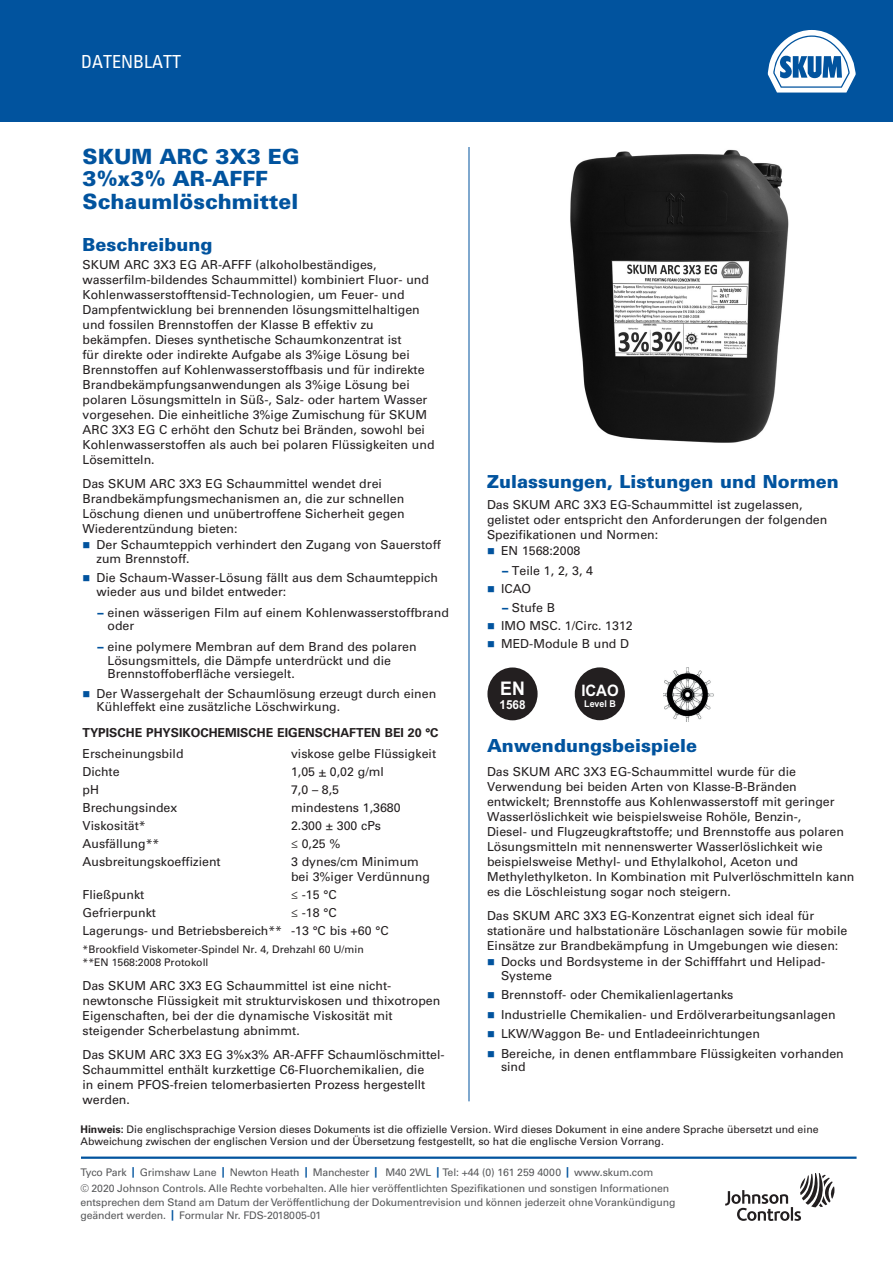
<style>
.page{position:relative;width:893px;height:1263px;background:#fff}
.page>*{position:absolute;margin:0;border:0;box-sizing:border-box;transform-origin:0 0}
._02_Data_Sheet_Heade{font:900 21px "Univers LT Std";color:#01539e}
.t1{font:700 18.75px "Arial";color:#fff;scale:.95 1}
._03_12_pt_Blue_Heade{font:900 18px "Univers LT Std";color:#01539e}
.t2{font:condensed 18px "Univers LT Std";color:#fff}
.t3{font:700 15.75px "Arial";color:#fff;scale:.95 1}
._06_Text_8_25{font:12.3px/15px "Univers LT Std";color:#231f20}
._05_Text_1st_Graph{font:12.3px/15px "Univers LT Std";color:#231f20}
._08_Bullet_Text{font:12.3px/13.5px "Univers LT Std";color:#231f20}
._09_Tabbed_Copy{font:12.3px/15px "Univers LT Std";color:#231f20}
._07_Bullet_Text_1st{font:12.3px/13.5px "Univers LT Std";color:#231f20}
._04_Bold_Subhead{font:700 12.3px "Univers LT Std";color:#231f20}
.t4{font:700 12.3px "Arial";color:#fff;scale:.95 1}
.t5{font:10.5px/16.2px "Univers LT Std";letter-spacing:-.01em;color:#57585a}
._13_Anchor_Figure{font:10.5px/12px "Univers LT Std";color:#231f20}
._16_Note_7_pt__type{font:10.5px "Univers LT Std";color:#231f20}
.t6{font:700 9.45px "Arial";color:#fff;scale:.95 1}
.s1{color:#01539e}
.s2{font-weight:900;color:#01539e}
.s3{font-weight:700}
.s4{font-weight:700;color:#01539e}
</style>
<div class="page">
<hr style="left:469px;top:147px;width:1px;height:954px;background:#01539e">
<hr style="left:81px;top:1156px;width:775px;height:3px;background:#01539e">
<svg style="left:725px;top:1173px;width:109px;height:48px"></svg>
<div style="left:0;top:0;width:893px;height:122px;background:#01539e"></div>
<svg style="left:768px;top:30px;width:88px;height:63px"></svg>
<img style="left:570px;top:149px;width:219px;height:294px">
<div style="left:487px;top:667px;width:51px;height:53px;background:#231f20;border-radius:50%"></div>
<div style="left:575px;top:667px;width:50px;height:53px;background:#231f20;border-radius:50%"></div>
<img style="left:664px;top:667px;width:50px;height:54px">
<h3 class="t2" style="left:81px;top:50px;width:101px">DATENBLATT</h3>
<p class="_02_Data_Sheet_Heade" style="left:82px;top:143px;width:218px">SKUM ARC 3X3 EG</p>
<p class="_02_Data_Sheet_Heade" style="left:82px;top:165px;width:187px">3%x3% AR-AFFF</p>
<p class="_02_Data_Sheet_Heade" style="left:82px;top:188px;width:217px">Schaumlöschmittel</p>
<p class="_03_12_pt_Blue_Heade" style="left:82px;top:233px;width:132px">Beschreibung</p>
<p class="_05_Text_1st_Graph" style="left:82px;top:257px;width:354px">SKUM ARC 3X3 EG AR-AFFF (alkoholbeständiges, wasserfilm-bildendes Schaummittel) kombiniert Fluor- und Kohlenwasserstofftensid-Technologien, um Feuer- und Dampfentwicklung bei brennenden lösungsmittelhaltigen und fossilen Brennstoffen der Klasse B effektiv zu bekämpfen. Dieses synthetische Schaumkonzentrat ist<br>für direkte oder indirekte Aufgabe als 3%ige Lösung bei Brennstoffen auf Kohlenwasserstoffbasis und für indirekte Brandbekämpfungsanwendungen als 3%ige Lösung bei polaren Lösungsmitteln in Süß-, Salz- oder hartem Wasser vorgesehen. Die einheitliche 3%ige Zumischung für SKUM ARC 3X3 EG C erhöht den Schutz bei Bränden, sowohl bei Kohlenwasserstoffen als auch bei polaren Flüssigkeiten und Lösemitteln.</p>
<p class="_06_Text_8_25" style="left:82px;top:476px;width:324px">Das SKUM ARC 3X3 EG Schaummittel wendet drei Brandbekämpfungsmechanismen an, die zur schnellen Löschung dienen und unübertroffene Sicherheit gegen Wiederentzündung bieten:</p>
<p class="_07_Bullet_Text_1st" style="left:97px;top:538px;width:346px;text-indent:-14px"><span class="s1">■</span> Der Schaumteppich verhindert den Zugang von Sauerstoff zum Brennstoff.</p>
<p class="_08_Bullet_Text" style="left:97px;top:571px;width:343px;text-indent:-14px"><span class="s1">■</span> Die Schaum-Wasser-Lösung fällt aus dem Schaumteppich wieder aus und bildet entweder:</p>
<p class="_08_Bullet_Text" style="left:107px;top:606px;width:343px;text-indent:-10px"><span class="s2">–</span> einen wässerigen Film auf einem Kohlenwasserstoffbrand oder</p>
<p class="_08_Bullet_Text" style="left:107px;top:640px;width:311px;text-indent:-10px"><span class="s2">–</span> eine polymere Membran auf dem Brand des polaren<br>Lösungsmittels, die Dämpfe unterdrückt und die<br>Brennstoffoberfläche versiegelt.</p>
<p class="_08_Bullet_Text" style="left:97px;top:687px;width:341px;text-indent:-14px"><span class="s1">■</span> Der Wassergehalt der Schaumlösung erzeugt durch einen<br>Kühleffekt eine zusätzliche Löschwirkung.</p>
<p class="_04_Bold_Subhead" style="left:82px;top:725px;width:358px">TYPISCHE PHYSIKOCHEMISCHE EIGENSCHAFTEN BEI 20 °C</p>
<p class="_09_Tabbed_Copy" style="left:82px;top:746px;width:103px">Erscheinungsbild</p>
<p class="_09_Tabbed_Copy" style="left:291px;top:746px;width:147px">viskose gelbe Flüssigkeit</p>
<p class="_09_Tabbed_Copy" style="left:82px;top:764px;width:39px">Dichte</p>
<p class="_09_Tabbed_Copy" style="left:291px;top:764px;width:94px">1,05 + 0,02 g/ml</p>
<p class="_09_Tabbed_Copy" style="left:82px;top:782px;width:18px">pH</p>
<p class="_09_Tabbed_Copy" style="left:291px;top:782px;width:50px">7,0 – 8,5</p>
<p class="_09_Tabbed_Copy" style="left:82px;top:800px;width:96px">Brechungsindex</p>
<p class="_09_Tabbed_Copy" style="left:291px;top:800px;width:111px">mindestens 1,3680</p>
<p class="_09_Tabbed_Copy" style="left:82px;top:818px;width:65px">Viskosität*</p>
<p class="_09_Tabbed_Copy" style="left:291px;top:818px;width:92px">2.300 ± 300 cPs</p>
<p class="_09_Tabbed_Copy" style="left:82px;top:836px;width:79px">Ausfällung**</p>
<p class="_09_Tabbed_Copy" style="left:291px;top:836px;width:51px">≤ 0,25 %</p>
<p class="_09_Tabbed_Copy" style="left:82px;top:854px;width:140px">Ausbreitungskoeffizient</p>
<p class="_09_Tabbed_Copy" style="left:291px;top:854px;width:140px">3 dynes/cm Minimum bei 3%iger Verdünnung</p>
<p class="_09_Tabbed_Copy" style="left:82px;top:887px;width:63px">Fließpunkt</p>
<p class="_09_Tabbed_Copy" style="left:291px;top:887px;width:47px">≤ -15 °C</p>
<p class="_09_Tabbed_Copy" style="left:82px;top:905px;width:75px">Gefrierpunkt</p>
<p class="_09_Tabbed_Copy" style="left:291px;top:905px;width:47px">≤ -18 °C</p>
<p class="_09_Tabbed_Copy" style="left:82px;top:923px;width:308px">Lagerungs- und Betriebsbereich** -13 °C bis +60 °C</p>
<p class="_16_Note_7_pt__type" style="left:82px;top:943px;width:283px">*Brookfield Viskometer-Spindel Nr. 4, Drehzahl 60 U/min</p>
<p class="_16_Note_7_pt__type" style="left:82px;top:956px;width:128px">**EN 1568:2008 Protokoll</p>
<p class="_06_Text_8_25" style="left:82px;top:978px;width:359px">Das SKUM ARC 3X3 EG Schaummittel ist eine nicht&shy;newtonsche Flüssigkeit mit strukturviskosen und thixotropen Eigenschaften, bei der die dynamische Viskosität mit steigender Scherbelastung abnimmt.</p>
<p class="_06_Text_8_25" style="left:82px;top:1047px;width:364px">Das SKUM ARC 3X3 EG 3%x3% AR-AFFF Schaumlöschmittel-Schaummittel enthält kurzkettige C6-Fluorchemikalien, die<br>in einem PFOS-freien telomerbasierten Prozess hergestellt werden.</p>
<p class="_03_12_pt_Blue_Heade" style="left:487px;top:470px;width:353px">Zulassungen, Listungen und Normen</p>
<p class="_05_Text_1st_Graph" style="left:487px;top:497px;width:342px">Das SKUM ARC 3X3 EG-Schaummittel ist zugelassen, gelistet oder entspricht den Anforderungen der folgenden<br>Spezifikationen und Normen:</p>
<p class="_07_Bullet_Text_1st" style="left:487px;top:544px;width:95px"><span class="s1">■</span> EN 1568:2008</p>
<p class="_08_Bullet_Text" style="left:502px;top:563px;width:93px"><span class="s2">–</span> Teile 1, 2, 3, 4</p>
<p class="_08_Bullet_Text" style="left:487px;top:581px;width:46px"><span class="s1">■</span> ICAO</p>
<p class="_08_Bullet_Text" style="left:502px;top:601px;width:54px"><span class="s2">–</span> Stufe B</p>
<p class="_08_Bullet_Text" style="left:487px;top:619px;width:147px"><span class="s1">■</span> IMO MSC. 1/Circ. 1312</p>
<p class="_08_Bullet_Text" style="left:487px;top:637px;width:144px"><span class="s1">■</span> MED-Module B und D</p>
<p class="t1" style="left:500px;top:676px;width:28px">EN</p>
<p class="t4" style="left:499px;top:696px;width:29px">1568</p>
<p class="t3" style="left:581px;top:679px;width:41px">ICAO</p>
<p class="t6" style="left:584px;top:697px;width:35px">Level B</p>
<p class="_03_12_pt_Blue_Heade" style="left:487px;top:734px;width:212px">Anwendungsbeispiele</p>
<p class="_06_Text_8_25" style="left:487px;top:764px;width:369px">Das SKUM ARC 3X3 EG-Schaummittel wurde für die Verwendung bei beiden Arten von Klasse-B-Bränden entwickelt; Brennstoffe aus Kohlenwasserstoff mit geringer Wasserlöslichkeit wie beispielsweise Rohöle, Benzin-,<br>Diesel- und Flugzeugkraftstoffe; und Brennstoffe aus polaren Lösungsmitteln mit nennenswerter Wasserlöslichkeit wie beispielsweise Methyl- und Ethylalkohol, Aceton und Methylethylketon. In Kombination mit Pulverlöschmitteln kann es die Löschleistung sogar noch steigern.</p>
<p class="_06_Text_8_25" style="left:487px;top:908px;width:362px">Das SKUM ARC 3X3 EG-Konzentrat eignet sich ideal für stationäre und halbstationäre Löschanlagen sowie für mobile<br>Einsätze zur Brandbekämpfung in Umgebungen wie diesen:</p>
<p class="_07_Bullet_Text_1st" style="left:501px;top:955px;width:326px;text-indent:-14px"><span class="s1">■</span> Docks und Bordsysteme in der Schifffahrt und Helipad-<br>Systeme</p>
<p class="_08_Bullet_Text" style="left:487px;top:988px;width:248px"><span class="s1">■</span> Brennstoff- oder Chemikalienlagertanks</p>
<p class="_08_Bullet_Text" style="left:487px;top:1007px;width:350px"><span class="s1">■</span> Industrielle Chemikalien- und Erdölverarbeitungsanlagen</p>
<p class="_08_Bullet_Text" style="left:487px;top:1027px;width:274px"><span class="s1">■</span> LKW/Waggon Be- und Entladeeinrichtungen</p>
<p class="_08_Bullet_Text" style="left:501px;top:1046px;width:344px;text-indent:-14px"><span class="s1">■</span> Bereiche, in denen entflammbare Flüssigkeiten vorhanden sind</p>
<p class="_13_Anchor_Figure" style="left:80px;top:1123px;width:740px"><span class="s3">Hinweis:</span> Die englischsprachige Version dieses Dokuments ist die offizielle Version. Wird dieses Dokument in eine andere Sprache übersetzt und eine<br>Abweichung zwischen der englischen Version und der Übersetzung festgestellt, so hat die englische Version Vorrang.</p>
<p class="t5" style="left:80px;top:1164px;width:590px">Tyco Park <span class="s4">|</span> Grimshaw Lane <span class="s4">|</span> Newton Heath <span class="s4">|</span> Manchester <span class="s4">|</span> M40 2WL <span class="s4">|</span> Tel: +44 (0) 161 259 4000 <span class="s4">|</span> www.skum.com<br>© 2020 Johnson Controls. Alle Rechte vorbehalten. Alle hier veröffentlichten Spezifikationen und sonstigen Informationen</p>
<p class="t5" style="left:80px;top:1195px;width:597px;line-height:13.2px">entsprechen dem Stand am Datum der Veröffentlichung der Dokumentrevision und können jederzeit ohne Vorankündigung geändert werden. <span class="s4">|</span> Formular Nr. FDS-2018005-01</p>
</div>
